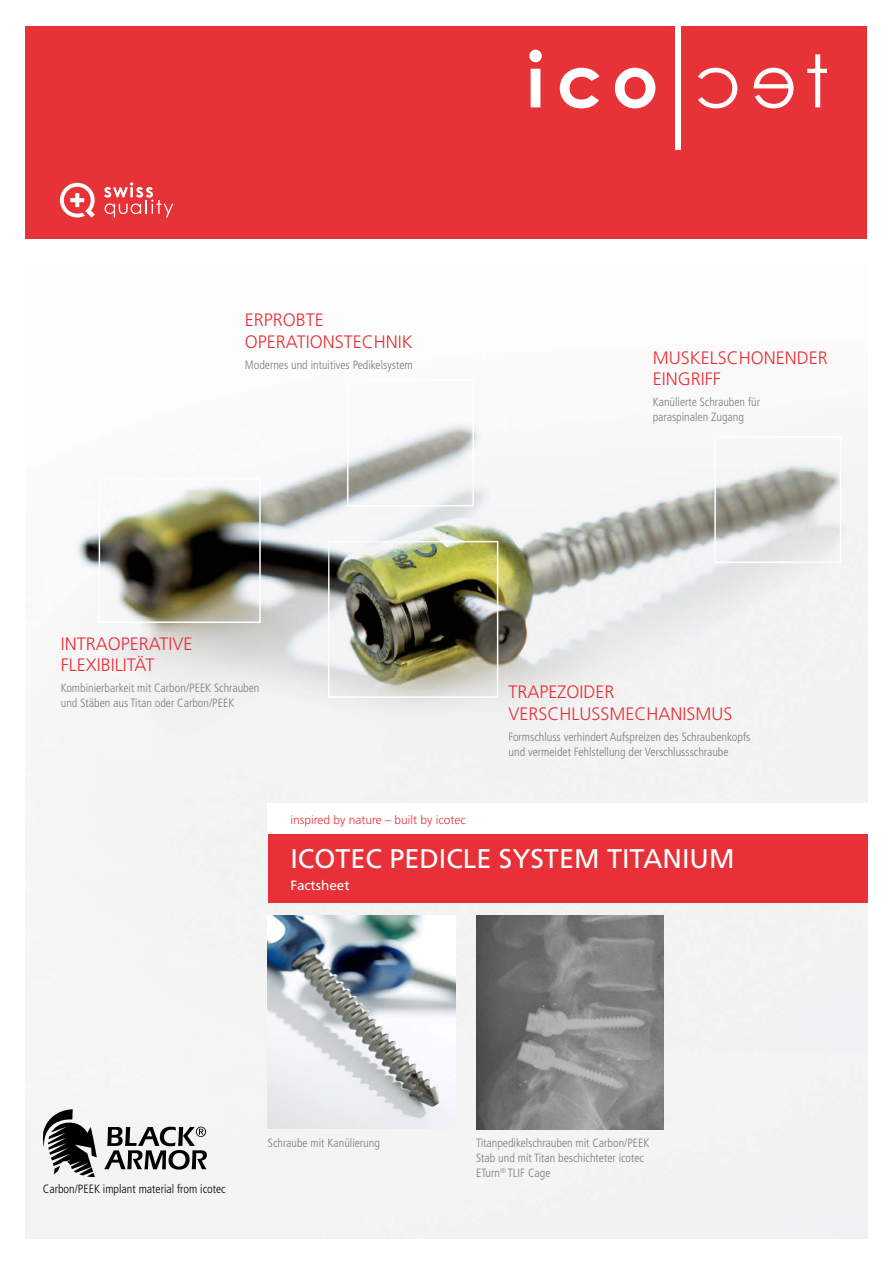
<style>
.page{position:relative;width:893px;height:1263px;background:#fff}
.page>*{position:absolute;margin:0;border:0;box-sizing:border-box;transform-origin:0 0}
.t1{font:27px "Frutiger LT Pro";color:#fff}
.t2{font:300 18px/21.6px "Frutiger LT Pro";color:#e73037}
.t3{font:13.5px "Frutiger LT Pro";color:#fff}
.t4{font:300 condensed 12px/15px "Frutiger LT Pro";color:#7c7b7b}
.t5{font:300 condensed 12px "Frutiger LT Pro";color:#000}
.t6{font:300 12px "Frutiger LT Pro";color:#e73037}
</style>
<div class="page">
<img style="left:26px;top:424px;width:841px;height:814px">
<div style="left:268px;top:803px;width:608px;height:31px;background:#fff"></div>
<div style="left:26px;top:26px;width:841px;height:213px;background:#e73238"></div>
<svg style="left:807px;top:54px;width:20px;height:53px"></svg>
<svg style="left:754px;top:68px;width:39px;height:40px"></svg>
<svg style="left:698px;top:68px;width:39px;height:40px"></svg>
<div style="left:676px;top:25px;width:5px;height:124px;background:#fff"></div>
<svg style="left:560px;top:68px;width:39px;height:40px"></svg>
<svg style="left:615px;top:68px;width:40px;height:40px"></svg>
<svg style="left:529px;top:50px;width:13px;height:57px"></svg>
<svg style="left:60px;top:183px;width:35px;height:35px"></svg>
<svg style="left:104px;top:182px;width:69px;height:35px"></svg>
<svg style="left:104px;top:1126px;width:103px;height:43px"></svg>
<svg style="left:43px;top:1109px;width:54px;height:68px"></svg>
<div style="left:268px;top:835px;width:599px;height:68px;background:#e73037"></div>
<div style="left:99px;top:478px;width:162px;height:145px;border:2px solid #fff"></div>
<div style="left:347px;top:379px;width:127px;height:127px;border:2px solid #fff"></div>
<div style="left:714px;top:436px;width:127px;height:127px;border:2px solid #fff"></div>
<div style="left:328px;top:541px;width:170px;height:157px;border:2px solid #fff"></div>
<img style="left:268px;top:915px;width:187px;height:213px">
<img style="left:476px;top:915px;width:187px;height:214px">
<h2 class="t2" style="left:245px;top:309px;width:169px">ERPROBTE<br>OPERATIONSTECHNIK</h2>
<p class="t4" style="left:245px;top:357px;width:169px">Modernes und intuitives Pedikelsystem</p>
<h2 class="t2" style="left:653px;top:347px;width:177px">MUSKELSCHONENDER<br>EINGRIFF</h2>
<p class="t4" style="left:653px;top:395px;width:109px">Kanülierte Schrauben für paraspinalen Zugang</p>
<h2 class="t2" style="left:61px;top:633px;width:133px">INTRAOPERATIVE<br>FLEXIBILITÄT</h2>
<p class="t4" style="left:61px;top:681px;width:200px">Kombinierbarkeit mit Carbon/PEEK Schrauben und Stäben aus Titan oder Carbon/PEEK</p>
<h2 class="t2" style="left:509px;top:681px;width:226px">TRAPEZOIDER<br>VERSCHLUSSMECHANISMUS</h2>
<p class="t4" style="left:509px;top:729px;width:243px">Formschluss verhindert Aufspreizen des Schraubenkopfs und vermeidet Fehlstellung der Verschlussschraube</p>
<p class="t6" style="left:290px;top:813px;width:177px">inspired by nature – built by icotec</p>
<h1 class="t1" style="left:290px;top:842px;width:446px">ICOTEC PEDICLE SYSTEM TITANIUM</h1>
<p class="t3" style="left:290px;top:877px;width:61px">Factsheet</p>
<p class="t5" style="left:43px;top:1182px;width:184px">Carbon/PEEK implant material from icotec</p>
<p class="t4" style="left:268px;top:1135px;width:114px">Schraube mit Kanülierung</p>
<p class="t4" style="left:476px;top:1135px;width:175px">Titanpedikelschrauben mit Carbon/PEEK<br>Stab und mit Titan beschichteter icotec<br>ETurn<sup>®</sup> TLIF Cage</p>
</div>
